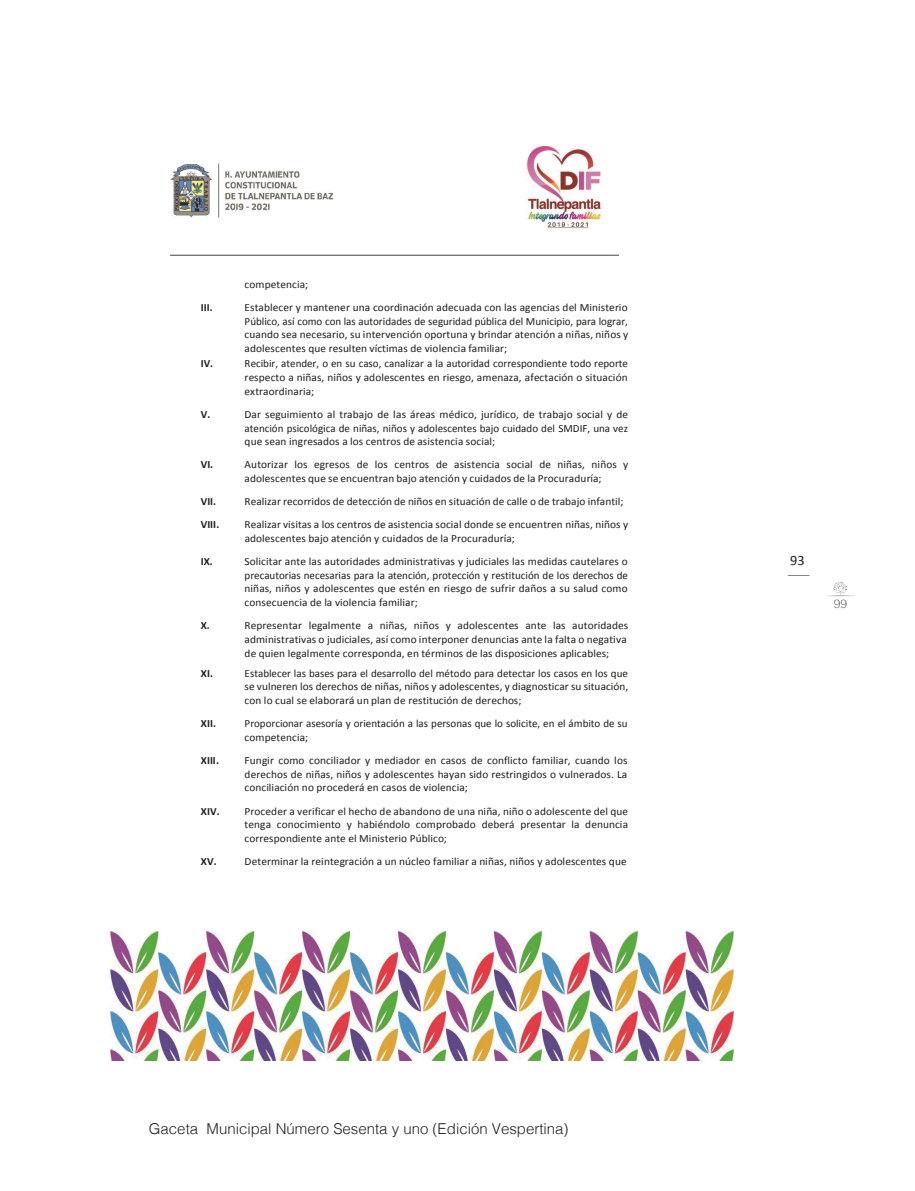
<style>
.page{position:relative;width:915px;height:1191px;background:#fff}
.page>*{position:absolute;margin:0;border:0;box-sizing:border-box;transform-origin:0 0}
.t1{font:300 15px "Helvetica";color:#231f20}
.t2{font:14.25px "Calibri";color:#231f20}
.t3{font:300 12px "Helvetica";color:#6c6d70}
.t4{font:10.95px/13.8px "Calibri";letter-spacing:.005em;color:#1d1d1b;text-align:justify}
.t5{font:700 10.95px "Calibri";color:#1d1d1b}
</style>
<div class="page">
<svg style="left:827px;top:582px;width:27px;height:14px"></svg>
<img style="left:171px;top:146px;width:447px;height:109px">
<img style="left:111px;top:932px;width:622px;height:128px">
<p class="t4" style="left:244px;top:277px;width:65px">competencia;</p>
<p class="t5" style="left:201px;top:300px;width:13px">III.</p>
<p class="t4" style="left:244px;top:300px;width:385px">Establecer y mantener una coordinación adecuada con las agencias del Ministerio Público, así como con las autoridades de seguridad pública del Municipio, para lograr, cuando sea necesario, su intervención oportuna y brindar atención a niñas, niños y adolescentes que resulten víctimas de violencia familiar;</p>
<p class="t5" style="left:201px;top:357px;width:14px">IV.</p>
<p class="t4" style="left:244px;top:357px;width:385px">Recibir, atender, o en su caso, canalizar a la autoridad correspondiente todo reporte respecto a niñas, niños y adolescentes en riesgo, amenaza, afectación o situación extraordinaria;</p>
<p class="t5" style="left:201px;top:407px;width:11px">V.</p>
<p class="t4" style="left:244px;top:407px;width:385px">Dar seguimiento al trabajo de las áreas médico, jurídico, de trabajo social y de atención psicológica de niñas, niños y adolescentes bajo cuidado del SMDIF, una vez que sean ingresados a los centros de asistencia social;</p>
<p class="t5" style="left:201px;top:458px;width:14px">VI.</p>
<p class="t4" style="left:244px;top:458px;width:385px">Autorizar los egresos de los centros de asistencia social de niñas, niños y adolescentes que se encuentran bajo atención y cuidados de la Procuraduría;</p>
<p class="t5" style="left:201px;top:494px;width:17px">VII.</p>
<p class="t4" style="left:244px;top:494px;width:380px">Realizar recorridos de detección de niños en situación de calle o de trabajo infantil;</p>
<p class="t5" style="left:201px;top:517px;width:20px">VIII.</p>
<p class="t4" style="left:244px;top:517px;width:385px">Realizar visitas a los centros de asistencia social donde se encuentren niñas, niños y adolescentes bajo atención y cuidados de la Procuraduría;</p>
<p class="t5" style="left:201px;top:554px;width:13px">IX.</p>
<p class="t4" style="left:244px;top:554px;width:385px">Solicitar ante las autoridades administrativas y judiciales las medidas cautelares o precautorias necesarias para la atención, protección y restitución de los derechos de niñas, niños y adolescentes que estén en riesgo de sufrir daños a su salud como consecuencia de la violencia familiar;</p>
<p class="t5" style="left:201px;top:618px;width:10px">X.</p>
<p class="t4" style="left:244px;top:618px;width:385px;text-align:left">Representar legalmente a niñas, niños y adolescentes ante las autoridades administrativas o judiciales, así como interponer denuncias ante la falta o negativa de quien legalmente corresponda, en términos de las disposiciones aplicables;</p>
<p class="t5" style="left:201px;top:666px;width:13px">XI.</p>
<p class="t4" style="left:244px;top:666px;width:385px">Establecer las bases para el desarrollo del método para detectar los casos en los que se vulneren los derechos de niñas, niños y adolescentes, y diagnosticar su situación, con lo cual se elaborará un plan de restitución de derechos;</p>
<p class="t5" style="left:201px;top:716px;width:17px">XII.</p>
<p class="t4" style="left:244px;top:717px;width:384px">Proporcionar asesoría y orientación a las personas que lo solicite, en el ámbito de su competencia;</p>
<p class="t5" style="left:201px;top:753px;width:19px">XIII.</p>
<p class="t4" style="left:244px;top:753px;width:384px">Fungir como conciliador y mediador en casos de conflicto familiar, cuando los derechos de niñas, niños y adolescentes hayan sido restringidos o vulnerados. La conciliación no procederá en casos de violencia;</p>
<p class="t5" style="left:201px;top:804px;width:20px">XIV.</p>
<p class="t4" style="left:244px;top:804px;width:385px">Proceder a verificar el hecho de abandono de una niña, niño o adolescente del que tenga conocimiento y habiéndolo comprobado deberá presentar la denuncia correspondiente ante el Ministerio Público;</p>
<p class="t5" style="left:201px;top:854px;width:17px">XV.</p>
<p class="t4" style="left:244px;top:854px;width:383px">Determinar la reintegración a un núcleo familiar a niñas, niños y adolescentes que</p>
<h1 class="t1" style="left:149px;top:1115px;width:421px">Gaceta Municipal Número Sesenta y uno (Edición Vespertina)</h1>
<p class="t2" style="left:790px;top:551px;width:16px">93</p>
<p class="t3" style="left:833px;top:593px;width:15px">99</p>
</div>
